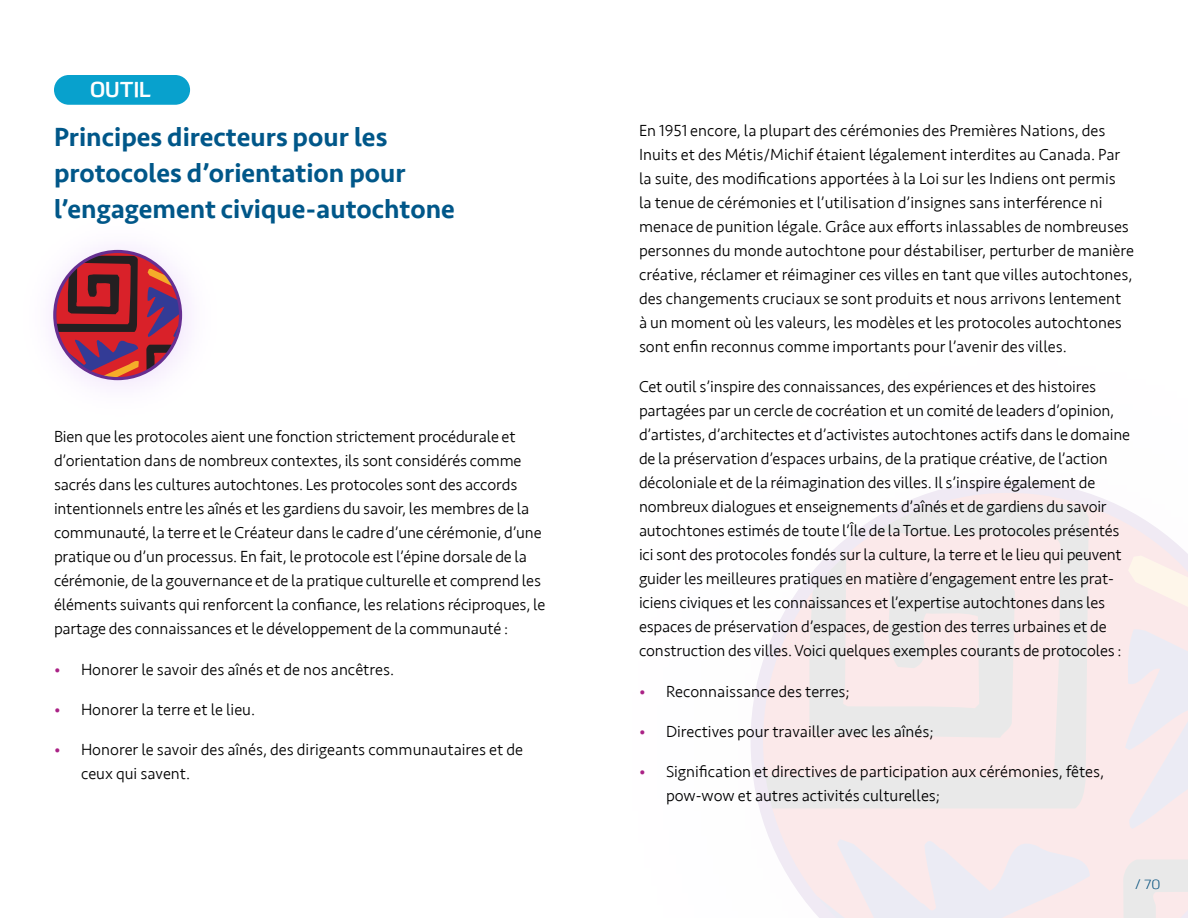
<style>
.page{position:relative;width:1188px;height:918px;background:#fff}
.page>*{position:absolute;margin:0;border:0;box-sizing:border-box;transform-origin:0 0}
.t1{font:500 27px/36px "Seravek";color:#005789}
.t2{font:500 21px "Prometo";color:#fff}
.t3{font:300 16.5px/24px "Seravek";letter-spacing:-.01em;color:#000}
.t4{font:300 13.5px "Prometo";color:#005789;scale:1.11 1}
.s1{color:#aa2185}
</style>
<div class="page">
<svg style="left:751px;top:480px;width:437px;height:438px;background:#f5ebed"></svg>
<img style="left:49px;top:245px;width:143px;height:144px">
<svg style="left:53px;top:250px;width:129px;height:130px"></svg>
<div style="left:54px;top:75px;width:136px;height:30px;background:#08a1cd;border-radius:15px"></div>
<p class="t2" style="left:90px;top:76px;width:62px">OUTIL</p>
<p class="t1" style="left:54px;top:119px;width:402px">Principes directeurs pour les protocoles d’orientation pour l’engagement civique-autochtone</p>
<p class="t3" style="left:54px;top:425px;width:493px">Bien que les protocoles aient une fonction strictement procédurale et d’orientation dans de nombreux contextes, ils sont considérés comme sacrés dans les cultures autochtones. Les protocoles sont des accords intentionnels entre les aînés et les gardiens du savoir, les membres de la communauté, la terre et le Créateur dans le cadre d’une cérémonie, d’une pratique ou d’un processus. En fait, le protocole est l’épine dorsale de la cérémonie, de la gouvernance et de la pratique culturelle et comprend les éléments suivants qui renforcent la confiance, les relations réciproques, le partage des connaissances et le développement de la communauté :</p>
<p class="t3" style="left:54px;top:657px;width:342px"><span class="s1">•</span> Honorer le savoir des aînés et de nos ancêtres.</p>
<p class="t3" style="left:54px;top:698px;width:203px"><span class="s1">•</span> Honorer la terre et le lieu.</p>
<p class="t3" style="left:81px;top:738px;width:444px;text-indent:-27px"><span class="s1">•</span> Honorer le savoir des aînés, des dirigeants communautaires et de ceux qui savent.</p>
<p class="t3" style="left:639px;top:119px;width:496px">En 1951 encore, la plupart des cérémonies des Premières Nations, des Inuits et des Métis/Michif étaient légalement interdites au Canada. Par la suite, des modifications apportées à la Loi sur les Indiens ont permis<br>la tenue de cérémonies et l’utilisation d’insignes sans interférence ni menace de punition légale. Grâce aux efforts inlassables de nombreuses personnes du monde autochtone pour déstabiliser, perturber de manière créative, réclamer et réimaginer ces villes en tant que villes autochtones, des changements cruciaux se sont produits et nous arrivons lentement<br>à un moment où les valeurs, les modèles et les protocoles autochtones sont enfin reconnus comme importants pour l’avenir des villes.</p>
<p class="t3" style="left:639px;top:375px;width:493px">Cet outil s’inspire des connaissances, des expériences et des histoires partagées par un cercle de cocréation et un comité de leaders d’opinion, d’artistes, d’architectes et d’activistes autochtones actifs dans le domaine de la préservation d’espaces urbains, de la pratique créative, de l’action décoloniale et de la réimagination des villes. Il s’inspire également de nombreux dialogues et enseignements d’aînés et de gardiens du savoir autochtones estimés de toute l’Île de la Tortue. Les protocoles présentés ici sont des protocoles fondés sur la culture, la terre et le lieu qui peuvent guider les meilleures pratiques en matière d’engagement entre les prat&shy;iciens civiques et les connaissances et l’expertise autochtones dans les espaces de préservation d’espaces, de gestion des terres urbaines et de construction des villes. Voici quelques exemples courants de protocoles :</p>
<p class="t3" style="left:639px;top:679px;width:212px"><span class="s1">•</span> Reconnaissance des terres;</p>
<p class="t3" style="left:639px;top:720px;width:296px"><span class="s1">•</span> Directives pour travailler avec les aînés;</p>
<p class="t3" style="left:666px;top:760px;width:440px;text-indent:-27px"><span class="s1">•</span> Signification et directives de participation aux cérémonies, fêtes, pow-wow et autres activités culturelles;</p>
<p class="t4" style="left:1135px;top:876px;width:24px">/ 70</p>
</div>
